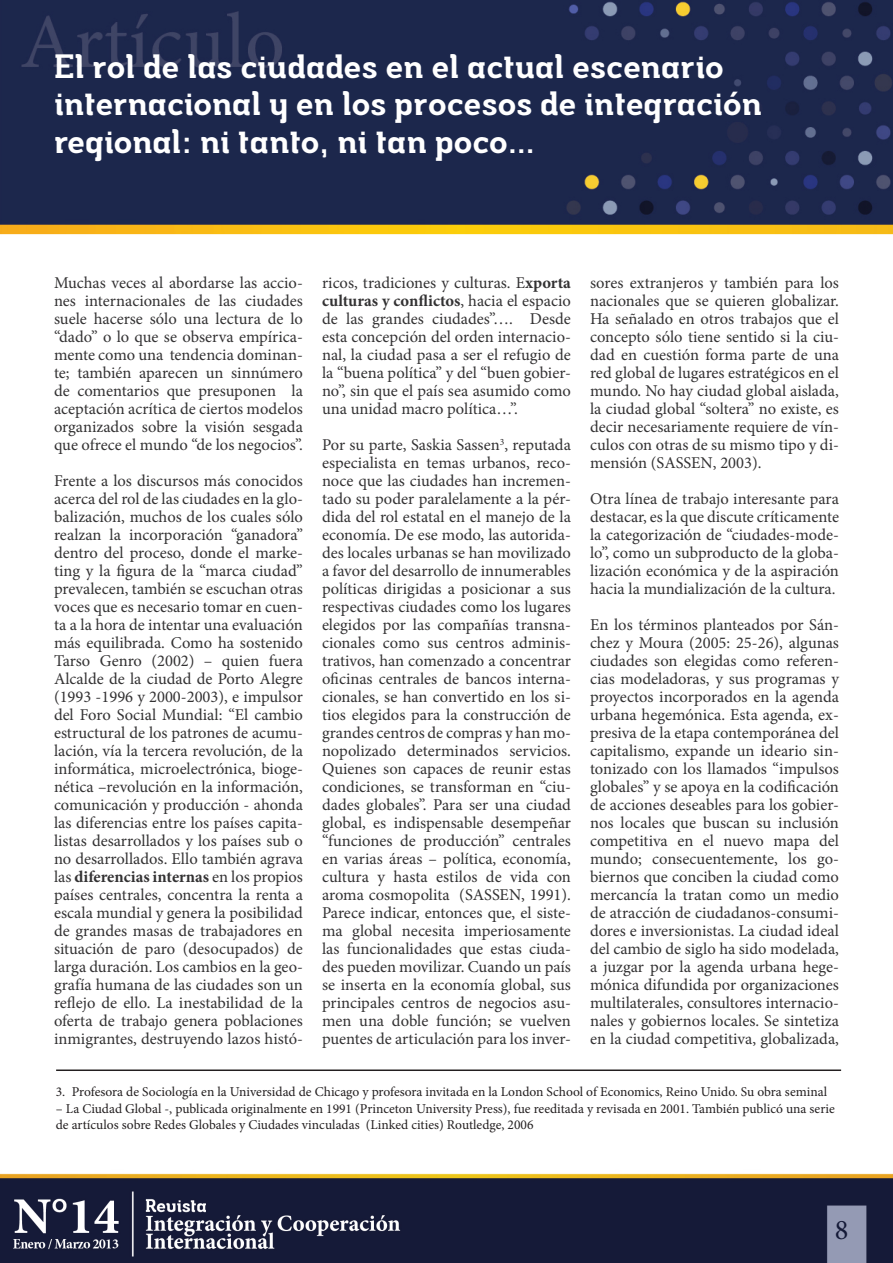
<style>
.page{position:relative;width:893px;height:1263px;background:#fff}
.page>*{position:absolute;margin:0;border:0;box-sizing:border-box;transform-origin:0 0}
.t1{font:700 31.5px/37.8px "Musket";color:#fff}
.t2{font:28.5px "Minion Pro";color:#151a38}
.t3{font:16.5px/18px "Minion Pro";color:#333233;text-align:justify}
.t4{font:13.5px/16.2px "Minion Pro";color:#231f20}
.s1{font-weight:700}
</style>
<div class="page">
<img style="left:0;top:0;width:893px;height:1263px">
<hr style="left:56px;top:1069px;width:785px;height:2px;background:#231f20">
<h1 class="t1" style="left:54px;top:49px;width:709px">El rol de las ciudades en el actual escenario internacional y en los procesos de integración regional: ni tanto, ni tan poco…</h1>
<p class="t3" style="left:54px;top:274px;width:250px">Muchas veces al abordarse las accio&shy;nes internacionales de las ciudades suele hacerse sólo una lectura de lo “dado” o lo que se observa empírica&shy;mente como una tendencia dominan&shy;te; también aparecen un sinnúmero de comentarios que presuponen la aceptación acrítica de ciertos modelos organizados sobre la visión sesgada que ofrece el mundo “de los negocios”.</p>
<p class="t3" style="left:54px;top:472px;width:250px">Frente a los discursos más conocidos acerca del rol de las ciudades en la glo&shy;balización, muchos de los cuales sólo realzan la incorporación “ganadora” dentro del proceso, donde el marke&shy;ting y la figura de la “marca ciudad” prevalecen, también se escuchan otras voces que es necesario tomar en cuen&shy;ta a la hora de intentar una evaluación más equilibrada. Como ha sostenido Tarso Genro (2002) – quien fuera Alcalde de la ciudad de Porto Alegre (1993 -1996 y 2000-2003), e impulsor del Foro Social Mundial: “El cambio estructural de los patrones de acumu&shy;lación, vía la tercera revolución, de la informática, microelectrónica, bioge&shy;nética –revolución en la información, comunicación y producción - ahonda las diferencias entre los países capita&shy;listas desarrollados y los países sub o no desarrollados. Ello también agrava las <span class="s1">diferencias internas</span> en los propios países centrales, concentra la renta a escala mundial y genera la posibilidad de grandes masas de trabajadores en situación de paro (desocupados) de larga duración. Los cambios en la geo&shy;grafía humana de las ciudades son un reflejo de ello. La inestabilidad de la oferta de trabajo genera poblaciones inmigrantes, destruyendo lazos histó-</p>
<p class="t3" style="left:590px;top:274px;width:250px">sores extranjeros y también para los nacionales que se quieren globalizar.<br>Ha señalado en otros trabajos que el concepto sólo tiene sentido si la ciu&shy;dad en cuestión forma parte de una red global de lugares estratégicos en el mundo. No hay ciudad global aislada, la ciudad global “soltera” no existe, es decir necesariamente requiere de vín&shy;culos con otras de su mismo tipo y di&shy;mensión (SASSEN, 2003).</p>
<p class="t3" style="left:590px;top:490px;width:250px">Otra línea de trabajo interesante para destacar, es la que discute críticamente la categorización de “ciudades-mode&shy;lo”, como un subproducto de la globa&shy;lización económica y de la aspiración hacia la mundialización de la cultura.</p>
<p class="t3" style="left:590px;top:616px;width:250px">En los términos planteados por Sán&shy;chez y Moura (2005: 25-26), algunas ciudades son elegidas como referen&shy;cias modeladoras, y sus programas y proyectos incorporados en la agenda urbana hegemónica. Esta agenda, ex&shy;presiva de la etapa contemporánea del capitalismo, expande un ideario sin&shy;tonizado con los llamados “impulsos globales” y se apoya en la codificación de acciones deseables para los gobier&shy;nos locales que buscan su inclusión competitiva en el nuevo mapa del mundo; consecuentemente, los go&shy;biernos que conciben la ciudad como mercancía la tratan como un medio de atracción de ciudadanos-consumi&shy;dores e inversionistas. La ciudad ideal del cambio de siglo ha sido modelada, a juzgar por la agenda urbana hege&shy;mónica difundida por organizaciones multilaterales, consultores internacio&shy;nales y gobiernos locales. Se sintetiza en la ciudad competitiva, globalizada,</p>
<p class="t4" style="left:56px;top:1084px;width:773px">3. Profesora de Sociología en la Universidad de Chicago y profesora invitada en la London School of Economics, Reino Unido. Su obra seminal</p>
<p class="t4" style="left:56px;top:1100px;width:780px">– La Ciudad Global -, publicada originalmente en 1991 (Princeton University Press), fue reeditada y revisada en 2001. También publicó una serie de artículos sobre Redes Globales y Ciudades vinculadas (Linked cities) Routledge, 2006</p>
<p class="t3" style="left:322px;top:274px;width:250px">ricos, tradiciones y culturas. E<span class="s1">xporta culturas y conflictos</span>, hacia el espacio de las grandes ciudades”…. Desde esta concepción del orden internacio&shy;nal, la ciudad pasa a ser el refugio de la “buena política” y del “buen gobier&shy;no”, sin que el país sea asumido como una unidad macro política…”.</p>
<p class="t3" style="left:322px;top:436px;width:250px">Por su parte, Saskia Sassen<sup>3</sup>, reputada especialista en temas urbanos, reco&shy;noce que las ciudades han incremen&shy;tado su poder paralelamente a la pér&shy;dida del rol estatal en el manejo de la economía. De ese modo, las autorida&shy;des locales urbanas se han movilizado a favor del desarrollo de innumerables políticas dirigidas a posicionar a sus respectivas ciudades como los lugares elegidos por las compañías transna&shy;cionales como sus centros adminis&shy;trativos, han comenzado a concentrar oficinas centrales de bancos interna&shy;cionales, se han convertido en los si&shy;tios elegidos para la construcción de grandes centros de compras y han mo&shy;nopolizado determinados servicios.<br>Quienes son capaces de reunir estas condiciones, se transforman en “ciu&shy;dades globales”. Para ser una ciudad global, es indispensable desempeñar “funciones de producción” centrales en varias áreas – política, economía, cultura y hasta estilos de vida con aroma cosmopolita (SASSEN, 1991).<br>Parece indicar, entonces que, el siste&shy;ma global necesita imperiosamente las funcionalidades que estas ciuda&shy;des pueden movilizar. Cuando un país se inserta en la economía global, sus principales centros de negocios asu&shy;men una doble función; se vuelven puentes de articulación para los inver-</p>
<h2 class="t2" style="left:835px;top:1211px;width:15px">8</h2>
</div>
